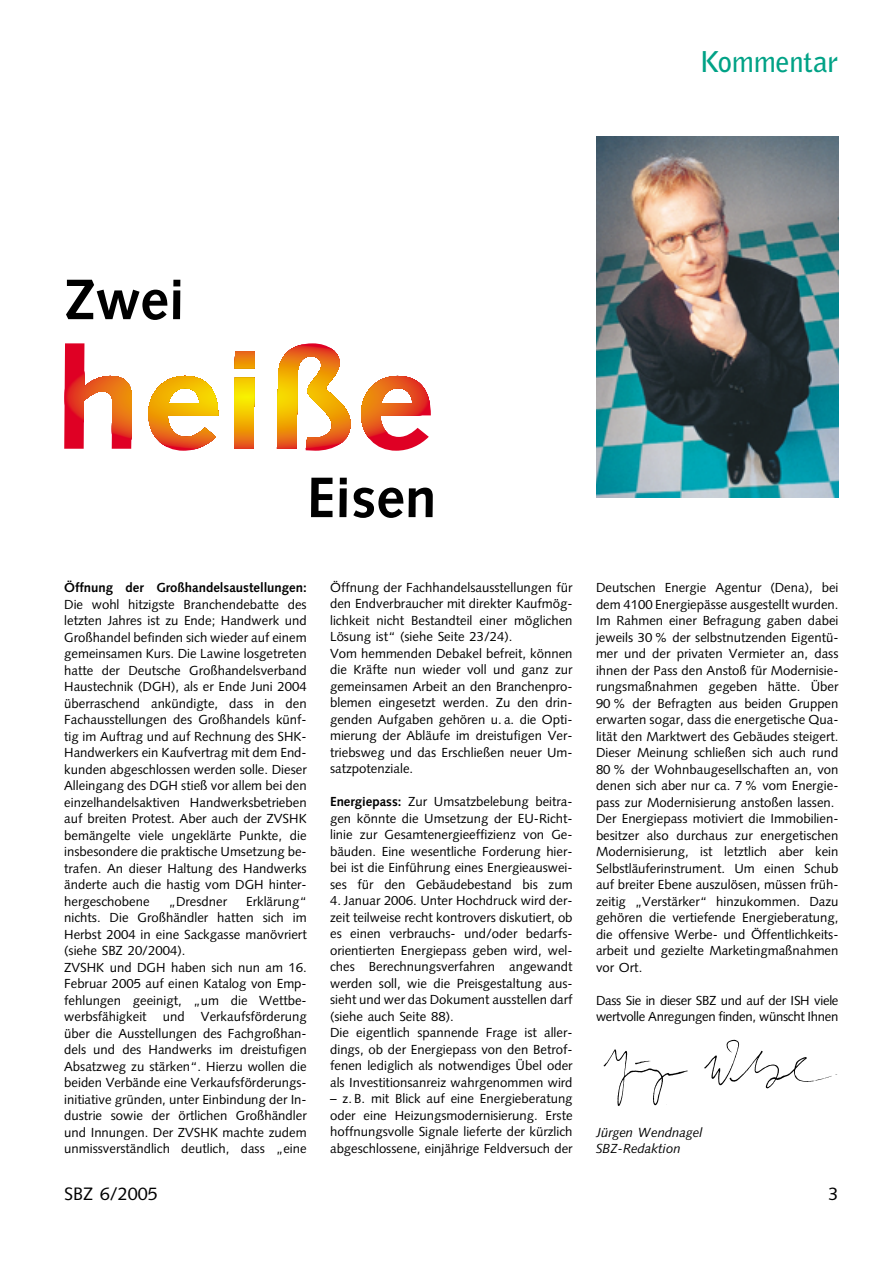
<style>
.page{position:relative;width:893px;height:1263px;background:#fff}
.page>*{position:absolute;margin:0;border:0;box-sizing:border-box;transform-origin:0 0}
.t1{font:700 57px "Syntax";color:#000}
.t2{font:700 28.5px "Bell Gothic";letter-spacing:-.01em;color:#00a286}
.t3{font:18px "Syntax";color:#000}
.t4{font:13.2px/16.5px "Syntax";color:#000}
.t5{font:13.2px/16.5px "Syntax";letter-spacing:-.02em;color:#000}
.t6{font:700 13.2px "Syntax";color:#000}
.t7{font:italic 13.2px/16.5px "Syntax";color:#000}
.s1{font-weight:700}
</style>
<div class="page">
<img style="left:596px;top:136px;width:242px;height:361px">
<img style="left:603px;top:1039px;width:235px;height:67px">
<svg style="left:64px;top:343px;width:367px;height:108px"></svg>
<h2 class="t2" style="left:699px;top:51px;width:140px">Kommentar</h2>
<h1 class="t1" style="left:64px;top:276px;width:122px">Zwei</h1>
<h1 class="t1" style="left:307px;top:474px;width:131px">Eisen</h1>
<p class="t6" style="left:64px;top:582px;width:244px">Öffnung der Großhandelsaustellungen:</p>
<p class="t4" style="left:64px;top:597px;width:244px;text-align:justify">Die wohl hitzigste Branchendebatte des letzten Jahres ist zu Ende; Handwerk und Großhandel befinden sich wieder auf einem gemeinsamen Kurs. Die Lawine losgetreten hatte der Deutsche Großhandelsverband Haustechnik (DGH), als er Ende Juni 2004 überraschend ankündigte, dass in den Fachausstellungen des Großhandels künf&shy;tig im Auftrag und auf Rechnung des SHK-Handwerkers ein Kaufvertrag mit dem End&shy;kunden abgeschlossen werden solle. Dieser Alleingang des DGH stieß vor allem bei den einzelhandelsaktiven Handwerksbetrieben auf breiten Protest. Aber auch der ZVSHK bemängelte viele ungeklärte Punkte, die insbesondere die praktische Umsetzung be&shy;trafen. An dieser Haltung des Handwerks änderte auch die hastig vom DGH hinter&shy;hergeschobene</p>
<p class="t4" style="left:64px;top:894px;width:244px;text-indent:182px">Erklärung“ nichts. Die Großhändler hatten sich im Herbst 2004 in eine Sackgasse manövriert (siehe SBZ 20/2004).<br>ZVSHK und DGH haben sich nun am 16.<br>Februar 2005 auf einen Katalog von Emp&shy;fehlungen geeinigt, „um die Wettbe&shy;werbsfähigkeit und Verkaufsförderung über die Ausstellungen des Fachgroßhan&shy;dels und des Handwerks im dreistufigen Absatzweg zu stärken“. Hierzu wollen die beiden Verbände eine Verkaufsförderungs&shy;initiative gründen, unter Einbindung der In&shy;dustrie sowie der örtlichen Großhändler und Innungen. Der ZVSHK machte zudem unmissverständlich deutlich, dass „eine</p>
<p class="t4" style="left:169px;top:894px;width:60px">„Dresdner</p>
<p class="t4" style="left:330px;top:580px;width:244px">Öffnung der Fachhandelsausstellungen für den Endverbraucher mit direkter Kaufmög&shy;lichkeit nicht Bestandteil einer möglichen Lösung ist“ (siehe Seite 23/24).<br>Vom hemmenden Debakel befreit, können die Kräfte nun wieder voll und ganz zur gemeinsamen Arbeit an den Branchenpro&shy;blemen eingesetzt werden. Zu den drin&shy;genden Aufgaben gehören u. a. die Opti&shy;mierung der Abläufe im dreistufigen Ver&shy;triebsweg und das Erschließen neuer Um&shy;satzpotenziale.</p>
<p class="t4" style="left:330px;top:795px;width:244px;text-align:justify"><span class="s1">Energiepass:</span> Zur Umsatzbelebung beitra&shy;gen könnte die Umsetzung der EU-Richt&shy;linie zur Gesamtenergieeffizienz von Ge&shy;bäuden. Eine wesentliche Forderung hier&shy;bei ist die Einführung eines Energieauswei&shy;ses für den Gebäudebestand bis zum</p>
<p class="t4" style="left:330px;top:894px;width:244px">4. Januar 2006. Unter Hochdruck wird der&shy;zeit teilweise recht kontrovers diskutiert, ob es einen verbrauchs- und/oder bedarfs&shy;orientierten Energiepass geben wird, wel&shy;ches Berechnungsverfahren angewandt werden soll, wie die Preisgestaltung aus&shy;sieht und wer das Dokument ausstellen darf (siehe auch Seite 88).<br>Die eigentlich spannende Frage ist aller&shy;dings, ob der Energiepass von den Betrof&shy;fenen lediglich als notwendiges Übel oder als Investitionsanreiz wahrgenommen wird</p>
<p class="t4" style="left:330px;top:1092px;width:244px;text-align:justify">– z. B. mit Blick auf eine Energieberatung oder eine Heizungsmodernisierung. Erste hoffnungsvolle Signale lieferte der kürzlich abgeschlossene, einjährige Feldversuch der</p>
<p class="t4" style="left:596px;top:581px;width:244px">Deutschen Energie Agentur (Dena), bei dem 4100 Energiepässe ausgestellt wurden.<br>Im Rahmen einer Befragung gaben dabei jeweils 30 % der selbstnutzenden Eigentü&shy;mer und der privaten Vermieter an, dass ihnen der Pass den Anstoß für Modernisie&shy;rungsmaßnahmen gegeben hätte. Über 90 % der Befragten aus beiden Gruppen erwarten sogar, dass die energetische Qua&shy;lität den Marktwert des Gebäudes steigert.<br>Dieser Meinung schließen sich auch rund 80 % der Wohnbaugesellschaften an, von denen sich aber nur ca. 7 % vom Energie&shy;pass zur Modernisierung anstoßen lassen.<br>Der Energiepass motiviert die Immobilien&shy;besitzer also durchaus zur energetischen Modernisierung, ist letztlich aber kein Selbstläuferinstrument. Um einen Schub auf breiter Ebene auszulösen, müssen früh&shy;zeitig „Verstärker“ hinzukommen. Dazu gehören die vertiefende Energieberatung, die offensive Werbe- und Öffentlichkeits&shy;arbeit und gezielte Marketingmaßnahmen vor Ort.</p>
<p class="t5" style="left:596px;top:993px;width:244px">Dass Sie in dieser SBZ und auf der ISH viele wertvolle Anregungen finden, wünscht Ihnen</p>
<p class="t7" style="left:596px;top:1125px;width:108px">Jürgen Wendnagel<br>SBZ-Redaktion</p>
<h3 class="t3" style="left:64px;top:1186px;width:95px">SBZ 6/2005</h3>
<h3 class="t3" style="left:828px;top:1187px;width:12px">3</h3>
</div>
